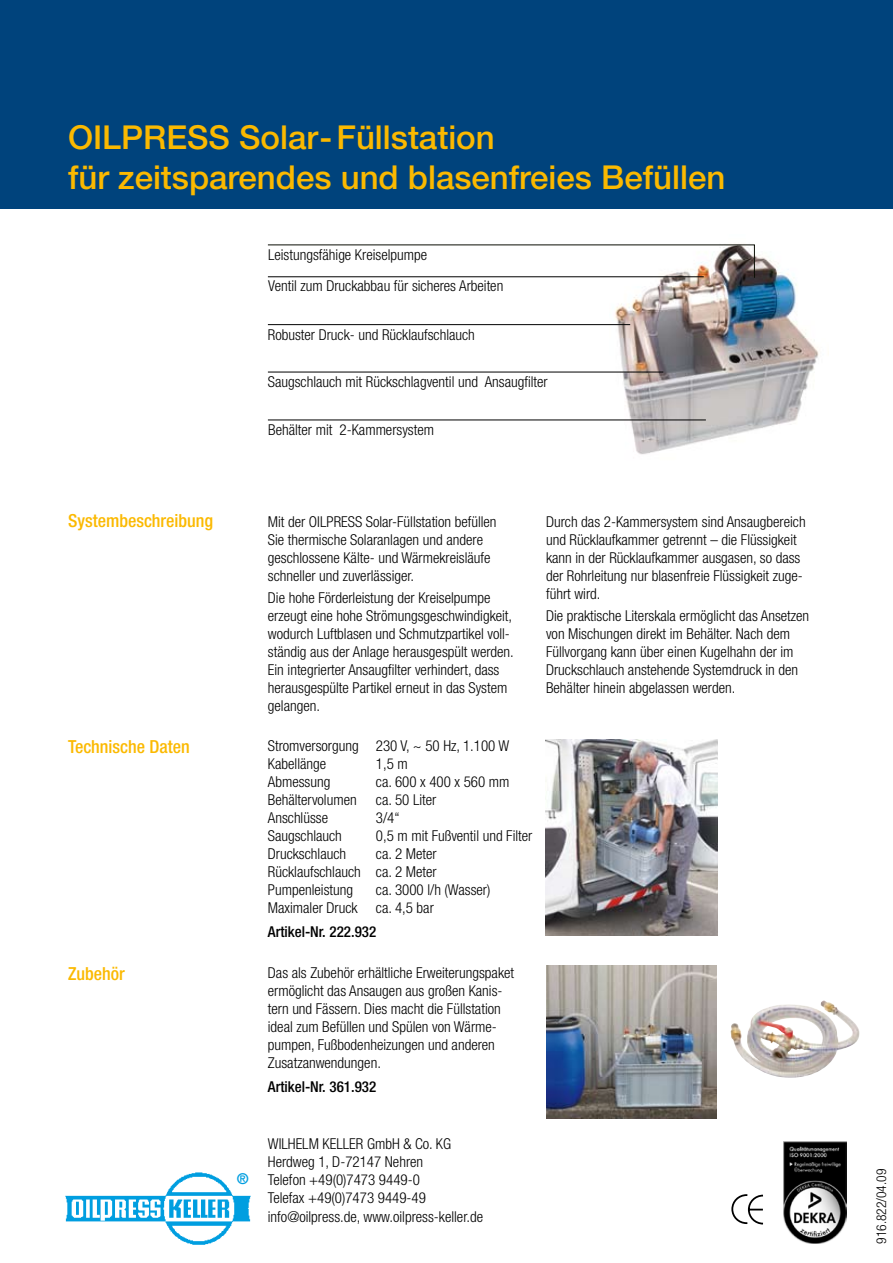
<style>
.page{position:relative;width:893px;height:1263px;background:#fff}
.page>*{position:absolute;margin:0;border:0;box-sizing:border-box;transform-origin:0 0}
.t1{font:500 33px/39.6px "Helvetica Neue";color:#fbb900}
.t2{font:500 condensed 18px "Helvetica Neue";color:#fbb900}
.t3{font:300 condensed 15px/18px "Helvetica Neue";color:#000}
.t4{font:500 condensed 15px "Helvetica Neue";color:#000}
.t5{font:500 condensed 15px "Helvetica Neue";color:#009ee0}
.t6{font:300 condensed 13.5px "Helvetica Neue";color:#000}
</style>
<div class="page">
<img style="left:65px;top:1172px;width:186px;height:73px">
<div style="left:0;top:0;width:893px;height:208px;background:#00437c"></div>
<svg style="left:731px;top:1194px;width:32px;height:31px"></svg>
<img style="left:609px;top:255px;width:210px;height:200px">
<hr style="left:268px;top:324px;width:362px;height:1px;background:#000">
<hr style="left:268px;top:372px;width:395px;height:1px;background:#000">
<hr style="left:268px;top:420px;width:438px;height:1px;background:#000">
<svg style="left:267px;top:244px;width:488px;height:35px"></svg>
<img style="left:730px;top:1000px;width:130px;height:78px">
<img style="left:546px;top:739px;width:171px;height:196px">
<img style="left:546px;top:965px;width:171px;height:153px">
<img style="left:784px;top:1142px;width:62px;height:101px">
<h1 class="t1" style="left:68px;top:117px;width:659px">OILPRESS Solar-Füllstation<br>für zeitsparendes und blasenfreies Befüllen</h1>
<p class="t3" style="left:268px;top:239px;width:237px;line-height:30.9px">Leistungsfähige Kreiselpumpe<br>Ventil zum Druckabbau für sicheres Arbeiten</p>
<p class="t3" style="left:268px;top:325px;width:209px">Robuster Druck- und Rücklaufschlauch</p>
<p class="t3" style="left:268px;top:373px;width:281px">Saugschlauch mit Rückschlagventil und Ansaugfilter</p>
<p class="t3" style="left:268px;top:420px;width:167px">Behälter mit 2-Kammersystem</p>
<p class="t2" style="left:68px;top:509px;width:147px">Systembeschreibung</p>
<p class="t3" style="left:268px;top:512px;width:230px">Mit der OILPRESS Solar-Füllstation befüllen Sie thermische Solaranlagen und andere geschlossene Kälte- und Wärmekreisläufe schneller und zuverlässiger.</p>
<p class="t3" style="left:268px;top:588px;width:247px">Die hohe Förderleistung der Kreiselpumpe erzeugt eine hohe Strömungsgeschwindigkeit, wodurch Luftblasen und Schmutz-partikel voll&shy;ständig aus der Anlage herausgespült werden.<br>Ein integrierter Ansaugfilter verhindert, dass herausgespülte Partikel erneut in das System gelangen.</p>
<p class="t2" style="left:68px;top:736px;width:123px">Technische Daten</p>
<p class="t3" style="left:268px;top:736px;width:243px">Stromversorgung 230 V, ~ 50 Hz, 1.100 W<br>Kabellänge</p>
<p class="t3" style="left:376px;top:754px;width:33px">1,5 m</p>
<p class="t3" style="left:268px;top:772px;width:64px">Abmessung</p>
<p class="t3" style="left:376px;top:772px;width:135px">ca. 600 x 400 x 560 mm</p>
<p class="t3" style="left:268px;top:790px;width:90px">Behältervolumen</p>
<p class="t3" style="left:376px;top:790px;width:62px">ca. 50 Liter</p>
<p class="t3" style="left:268px;top:808px;width:62px">Anschlüsse</p>
<p class="t3" style="left:376px;top:808px;width:25px">3/4“</p>
<p class="t3" style="left:268px;top:826px;width:76px">Saugschlauch</p>
<p class="t3" style="left:376px;top:826px;width:158px">0,5 m mit Fußventil und Filter</p>
<p class="t3" style="left:268px;top:844px;width:80px">Druckschlauch</p>
<p class="t3" style="left:268px;top:844px;width:170px;text-align:justify;text-indent:108px">ca. 2 Meter Rücklaufschlauch ca. 2 Meter Pumpenleistung</p>
<p class="t3" style="left:268px;top:880px;width:224px;text-indent:108px">ca. 3000 l/h (Wasser)<br>Maximaler Druck ca. 4,5 bar</p>
<p class="t4" style="left:268px;top:923px;width:110px">Artikel-Nr. 222.932</p>
<p class="t2" style="left:68px;top:963px;width:58px">Zubehör</p>
<p class="t3" style="left:268px;top:964px;width:248px">Das als Zubehör erhältliche Erweiterungspaket ermöglicht das Ansaugen aus großen Kanis&shy;t-ern und Fässern. Dies macht die Füllstation ideal zum Befüllen und Spülen von Wärme&shy;pumpen, Fußbodenheizungen und anderen Zusatzanwendungen.</p>
<p class="t4" style="left:268px;top:1078px;width:110px">Artikel-Nr. 361.932</p>
<p class="t3" style="left:546px;top:512px;width:261px">Durch das 2-Kammersystem sind Ansaugbereich und Rücklaufkammer getrennt – die Flüssigkeit kann in der Rücklaufkammer ausgasen, so dass der Rohrleitung nur blasenfreie Flüssigkeit zuge&shy;führt wird.</p>
<p class="t3" style="left:546px;top:606px;width:265px">Die praktische Literskala ermöglicht das Ansetzen von Mischungen direkt im Behälter. Nach dem Füllvorgang kann über einen Kugelhahn der im Druckschlauch anstehende Systemdruck in den Behälter hinein abgelassen werden.</p>
<p class="t5" style="left:237px;top:1170px;width:13px">®</p>
<p class="t3" style="left:268px;top:1135px;width:217px;text-indent:99px">GmbH &amp; Co. KG<br>Herdweg 1, D-72147 Nehren<br>Telefon +49(0)7473 9449-0<br>Telefax +49(0)7473 9449-49 info@oilpress.de, www.oilpress-keller.de</p>
<p class="t3" style="left:268px;top:1135px;width:36px">Wilhelm</p>
<p class="t3" style="left:323px;top:1135px;width:15px">Keller</p>
<p class="t6" style="left:874px;top:1244px;width:77px;rotate:-90deg">916.822/04.09</p>
</div>
